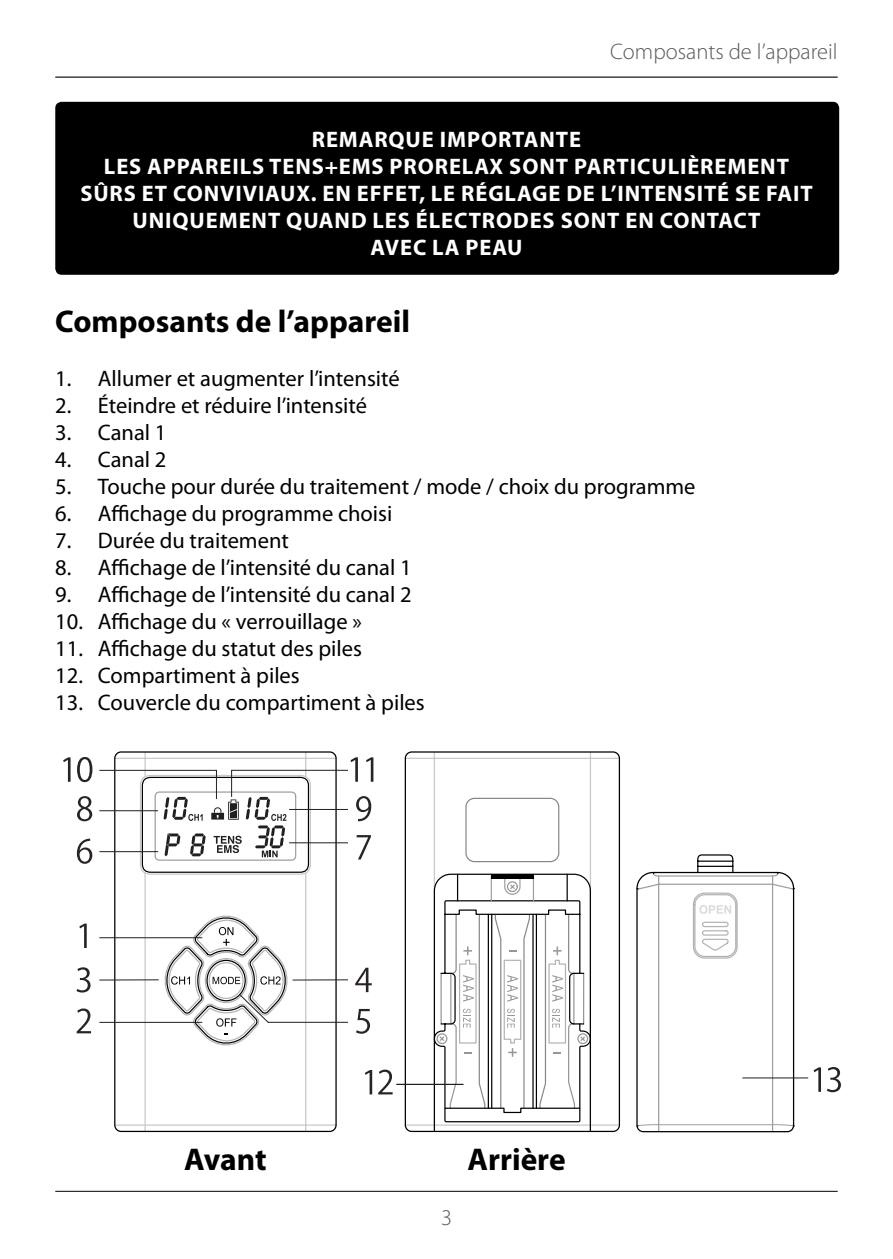
<style>
.page{position:relative;width:893px;height:1259px;background:#fff}
.page>*{position:absolute;margin:0;border:0;box-sizing:border-box;transform-origin:0 0}
.t1{font:700 31.5px "Myriad Pro";color:#000}
.t2{font:22.5px "Myriad Pro";color:#000}
.t3{font:700 22.5px/27px "Myriad Pro";letter-spacing:.04em;color:#fff;text-align:center}
.t4{font:300 22.5px "Myriad Pro";color:#58585a}
</style>
<div class="page">
<hr style="left:55px;top:77px;width:783px;height:1px;background:#000">
<hr style="left:55px;top:1190px;width:783px;height:1px;background:#000">
<hr style="left:405px;top:1124px;width:214px;height:1px;background:#c6c7c8">
<hr style="left:405px;top:757px;width:214px;height:2px;background:#c6c7c8">
<hr style="left:434px;top:752px;width:1px;height:379px;background:#c6c7c8">
<hr style="left:590px;top:752px;width:1px;height:379px;background:#c6c7c8">
<svg style="left:433px;top:1078px;width:188px;height:54px"></svg>
<svg style="left:636px;top:1078px;width:159px;height:55px"></svg>
<hr style="left:115px;top:757px;width:221px;height:2px;background:#c6c7c8">
<hr style="left:145px;top:752px;width:1px;height:379px;background:#c6c7c8">
<hr style="left:305px;top:752px;width:1px;height:379px;background:#c6c7c8">
<hr style="left:115px;top:1124px;width:221px;height:1px;background:#c6c7c8">
<hr style="left:396px;top:1083px;width:67px;height:2px;background:#221f20">
<svg style="left:99px;top:769px;width:710px;height:309px"></svg>
<svg style="left:214px;top:797px;width:72px;height:60px"></svg>
<svg style="left:63px;top:757px;width:8px;height:25px"></svg>
<svg style="left:77px;top:757px;width:15px;height:25px"></svg>
<svg style="left:351px;top:757px;width:7px;height:25px"></svg>
<svg style="left:366px;top:757px;width:7px;height:25px"></svg>
<svg style="left:77px;top:796px;width:15px;height:25px"></svg>
<svg style="left:356px;top:796px;width:15px;height:25px"></svg>
<svg style="left:77px;top:838px;width:15px;height:26px"></svg>
<svg style="left:357px;top:835px;width:14px;height:24px"></svg>
<svg style="left:79px;top:923px;width:8px;height:25px"></svg>
<svg style="left:76px;top:967px;width:15px;height:25px"></svg>
<svg style="left:77px;top:1008px;width:14px;height:25px"></svg>
<svg style="left:355px;top:967px;width:17px;height:25px"></svg>
<svg style="left:356px;top:1009px;width:14px;height:24px"></svg>
<svg style="left:365px;top:1070px;width:7px;height:24px"></svg>
<svg style="left:378px;top:1069px;width:15px;height:25px"></svg>
<svg style="left:814px;top:1067px;width:7px;height:24px"></svg>
<svg style="left:827px;top:1067px;width:14px;height:25px"></svg>
<div style="left:55px;top:102px;width:784px;height:173px;background:#000;border-radius:6px"></div>
<p class="t4" style="left:610px;top:38px;width:229px">Composants de l’appareil</p>
<p class="t3" style="left:80px;top:125px;width:734px">REMARQUE IMPORTANTE<br>LES APPAREILS TENS+EMS PRORELAX SONT PARTICULIÈREMENT SÛRS ET CONVIVIAUX. EN EFFET, LE RÉGLAGE DE L’INTENSITÉ SE FAIT UNIQUEMENT QUAND LES ÉLECTRODES SONT EN CONTACT<br>AVEC LA PEAU</p>
<h1 class="t1" style="left:55px;top:300px;width:356px">COMPOSANTS DE L’APPAREIL</h1>
<p class="t2" style="left:55px;top:364px;width:346px">1. Allumer et augmenter l’intensité</p>
<p class="t2" style="left:55px;top:391px;width:313px">2. Éteindre et réduire l’intensité</p>
<p class="t2" style="left:55px;top:418px;width:113px">3. Canal 1</p>
<p class="t2" style="left:55px;top:445px;width:113px">4. Canal 2</p>
<p class="t2" style="left:55px;top:472px;width:642px">5. Touche pour durée du traitement / mode / choix du programme</p>
<p class="t2" style="left:55px;top:499px;width:339px">6. Affichage du programme choisi</p>
<p class="t2" style="left:55px;top:526px;width:235px">7. Durée du traitement</p>
<p class="t2" style="left:55px;top:553px;width:358px">8. Affichage de l’intensité du canal 1</p>
<p class="t2" style="left:55px;top:580px;width:358px">9. Affichage de l’intensité du canal 2</p>
<p class="t2" style="left:55px;top:607px;width:308px">10. Affichage du « verrouillage »</p>
<p class="t2" style="left:55px;top:634px;width:308px">11. Affichage du statut des piles</p>
<p class="t2" style="left:55px;top:661px;width:246px">12. Compartiment à piles</p>
<p class="t2" style="left:55px;top:688px;width:371px">13. Couvercle du compartiment à piles</p>
<h1 class="t1" style="left:184px;top:1138px;width:84px">AVANT</h1>
<h1 class="t1" style="left:468px;top:1138px;width:100px">ARRIÈRE</h1>
<p class="t4" style="left:441px;top:1203px;width:12px">3</p>
</div>
